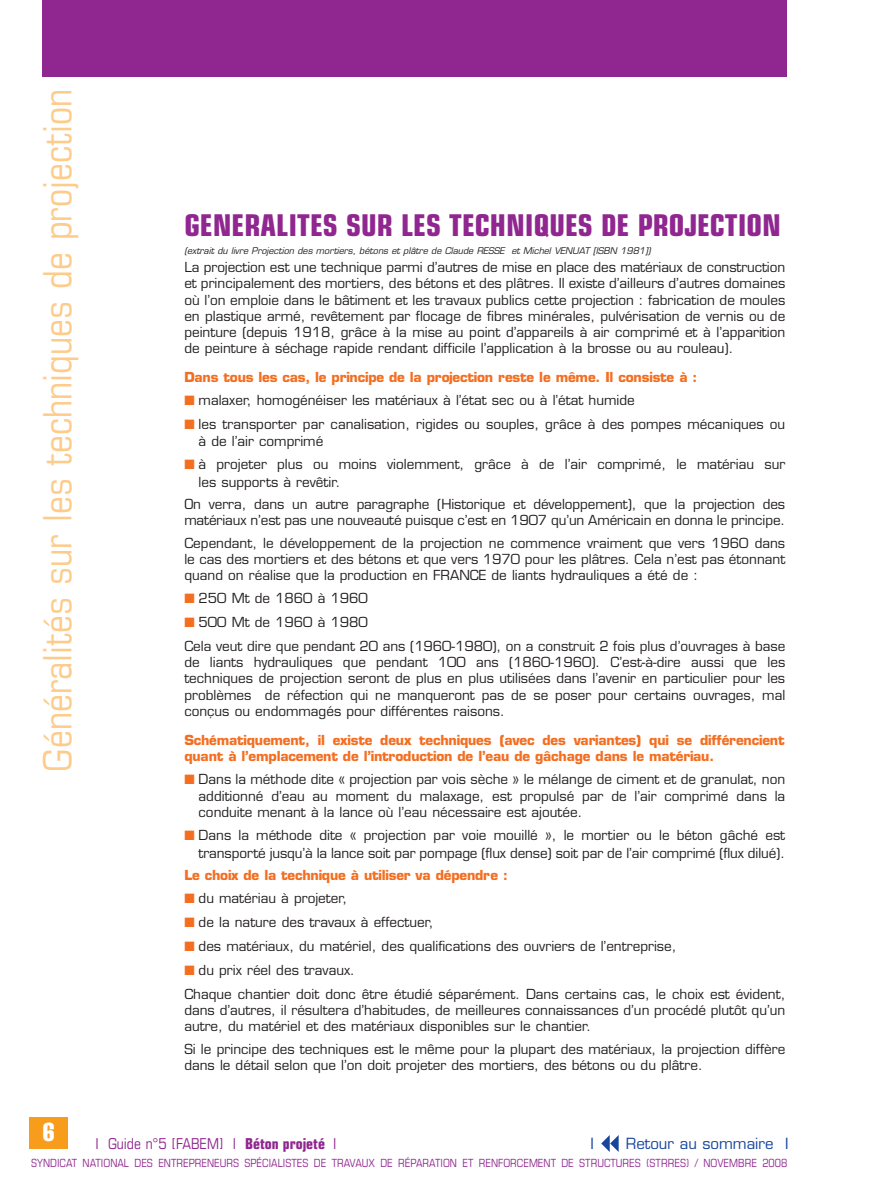
<style>
.page{position:relative;width:893px;height:1191px;background:#fff}
.page>*{position:absolute;margin:0;border:0;box-sizing:border-box;transform-origin:0 0}
.t1{font:condensed 39px "Eurostile";color:#fdcb8a}
.t2{font:700 condensed 30px "Eurostile";color:#90268f}
.t3{font:extra-condensed 25.5px "Helvetica";color:#fff}
.t4{font:condensed 15px "Eurostile";color:#90268f}
.t5{font:15px "Eurostile";color:#18469d}
.t6{font:13.5px/16.2px "Eurostile";color:#231f20}
.t7{font:700 13.5px/16.2px "Eurostile";letter-spacing:-.015em;color:#f36e21}
.t8{font:condensed 11.25px "Eurostile";color:#90268f}
.t9{font:italic 9px "Eurostile";color:#231f20}
.s1{color:#f36e21}
.s2{font-weight:700}
</style>
<div class="page">
<div style="left:43px;top:0;width:744px;height:77px;background:#90268f"></div>
<div style="left:30px;top:1116px;width:38px;height:32px;background:#f89c1c"></div>
<svg style="left:601px;top:1135px;width:18px;height:17px"></svg>
<h1 class="t1" style="left:43px;top:771px;width:684px;rotate:-90deg">Généralités sur les techniques de projection</h1>
<h2 class="t2" style="left:184px;top:214px;width:598px">GENERALITES SUR LES TECHNIQUES DE PROJECTION</h2>
<p class="t9" style="left:184px;top:247px;width:468px">(extrait du livre Projection des mortiers, bétons et plâtre de Claude RESSE et Michel VENUAT [ISBN 1981])</p>
<p class="t6" style="left:184px;top:260px;width:602px;text-align:justify">La projection est une technique parmi d’autres de mise en place des matériaux de construction et principalement des mortiers, des bétons et des plâtres. Il existe d’ailleurs d’autres domaines où l’on emploie dans le bâtiment et les travaux publics cette projection : fabrication de moules en plastique armé, revêtement par flocage de fibres minérales, pulvérisation de vernis ou de peinture (depuis 1918, grâce à la mise au point d’appareils à air comprimé et à l’apparition de peinture à séchage rapide rendant difficile l’application à la brosse ou au rouleau).</p>
<p class="t7" style="left:184px;top:370px;width:515px">Dans tous les cas, le principe de la projection reste le même. Il consiste à :</p>
<p class="t6" style="left:184px;top:393px;width:452px"><span class="s1">■</span> malaxer, homogénéiser les matériaux à l’état sec ou à l’état humide</p>
<p class="t6" style="left:199px;top:416px;width:588px;line-height:17.7px;text-indent:-14px"><span class="s1">■</span> les transporter par canalisation, rigides ou souples, grâce à des pompes mécaniques ou à de l’air comprimé</p>
<p class="t6" style="left:199px;top:456px;width:588px;line-height:17.7px;text-indent:-14px"><span class="s1">■</span> à projeter plus ou moins violemment, grâce à de l’air comprimé, le matériau sur les supports à revêtir.</p>
<p class="t6" style="left:184px;top:497px;width:602px">On verra, dans un autre paragraphe (Historique et développement), que la projection des matériaux n’est pas une nouveauté puisque c’est en 1907 qu’un Américain en donna le principe.</p>
<p class="t6" style="left:184px;top:536px;width:602px;text-align:justify">Cependant, le développement de la projection ne commence vraiment que vers 1960 dans le cas des mortiers et des bétons et que vers 1970 pour les plâtres. Cela n’est pas étonnant quand on réalise que la production en FRANCE de liants hydrauliques a été de :</p>
<p class="t6" style="left:184px;top:591px;width:185px"><span class="s1">■</span> 250 Mt de 1860 à 1960</p>
<p class="t6" style="left:184px;top:611px;width:602px;line-height:24px"><span class="s1">■</span> 500 Mt de 1960 à 1980<br>Cela veut dire que pendant 20 ans (1960-1980), on a construit 2 fois plus d’ouvrages à base</p>
<p class="t6" style="left:184px;top:655px;width:602px;text-align:justify">de liants hydrauliques que pendant 100 ans (1860-1960). C’est-à-dire aussi que les techniques de projection seront de plus en plus utilisées dans l’avenir en particulier pour les problèmes de réfection qui ne manqueront pas de se poser pour certains ouvrages, mal conçus ou endommagés pour différentes raisons.</p>
<p class="t7" style="left:184px;top:733px;width:602px">Schématiquement, il existe deux techniques (avec des variantes) qui se différencient quant à l’emplacement de l’introduction de l’eau de gâchage dans le matériau.</p>
<p class="t6" style="left:184px;top:771px;width:602px;line-height:17.7px;text-align:right"><span class="s1">■</span> Dans la méthode dite « projection par vois sèche » le mélange de ciment et de granulat, non additionné d’eau au moment du malaxage, est propulsé par de l’air comprimé dans la</p>
<p class="t6" style="left:199px;top:805px;width:385px">conduite menant à la lance où l’eau nécessaire est ajoutée.</p>
<p class="t6" style="left:184px;top:827px;width:602px;line-height:17.7px;text-align:right"><span class="s1">■</span> Dans la méthode dite « projection par voie mouillé », le mortier ou le béton gâché est transporté jusqu’à la lance soit par pompage (flux dense) soit par de l’air comprimé (flux dilué).</p>
<p class="t7" style="left:184px;top:868px;width:325px">Le choix de la technique à utiliser va dépendre :</p>
<p class="t6" style="left:184px;top:891px;width:164px"><span class="s1">■</span> du matériau à projeter,</p>
<p class="t6" style="left:184px;top:915px;width:251px"><span class="s1">■</span> de la nature des travaux à effectuer,</p>
<p class="t6" style="left:184px;top:939px;width:494px"><span class="s1">■</span> des matériaux, du matériel, des qualifications des ouvriers de l’entreprise,</p>
<p class="t6" style="left:184px;top:959px;width:602px;line-height:24px"><span class="s1">■</span> du prix réel des travaux.<br>Chaque chantier doit donc être étudié séparément. Dans certains cas, le choix est évident,</p>
<p class="t6" style="left:184px;top:1003px;width:602px">dans d’autres, il résultera d’habitudes, de meilleures connaissances d’un procédé plutôt qu’un autre, du matériel et des matériaux disponibles sur le chantier.</p>
<p class="t6" style="left:184px;top:1042px;width:602px">Si le principe des techniques est le même pour la plupart des matériaux, la projection diffère dans le détail selon que l’on doit projeter des mortiers, des bétons ou du plâtre.</p>
<h3 class="t3" style="left:43px;top:1123px;width:13px">6</h3>
<p class="t4" style="left:96px;top:1137px;width:242px">I Guide n°5 [FABEM] I <span class="s2">Béton projeté</span> I</p>
<p class="t5" style="left:591px;top:1137px;width:5px">I</p>
<p class="t5" style="left:626px;top:1137px;width:164px">Retour au sommaire I</p>
<p class="t8" style="left:31px;top:1158px;width:758px">SYNDICAT NATIONAL DES ENTREPRENEURS SPÉCIALISTES DE TRAVAUX DE RÉPARATION ET RENFORCEMENT DE STRUCTURES (STRRES) / NOVEMBRE 2008</p>
</div>
